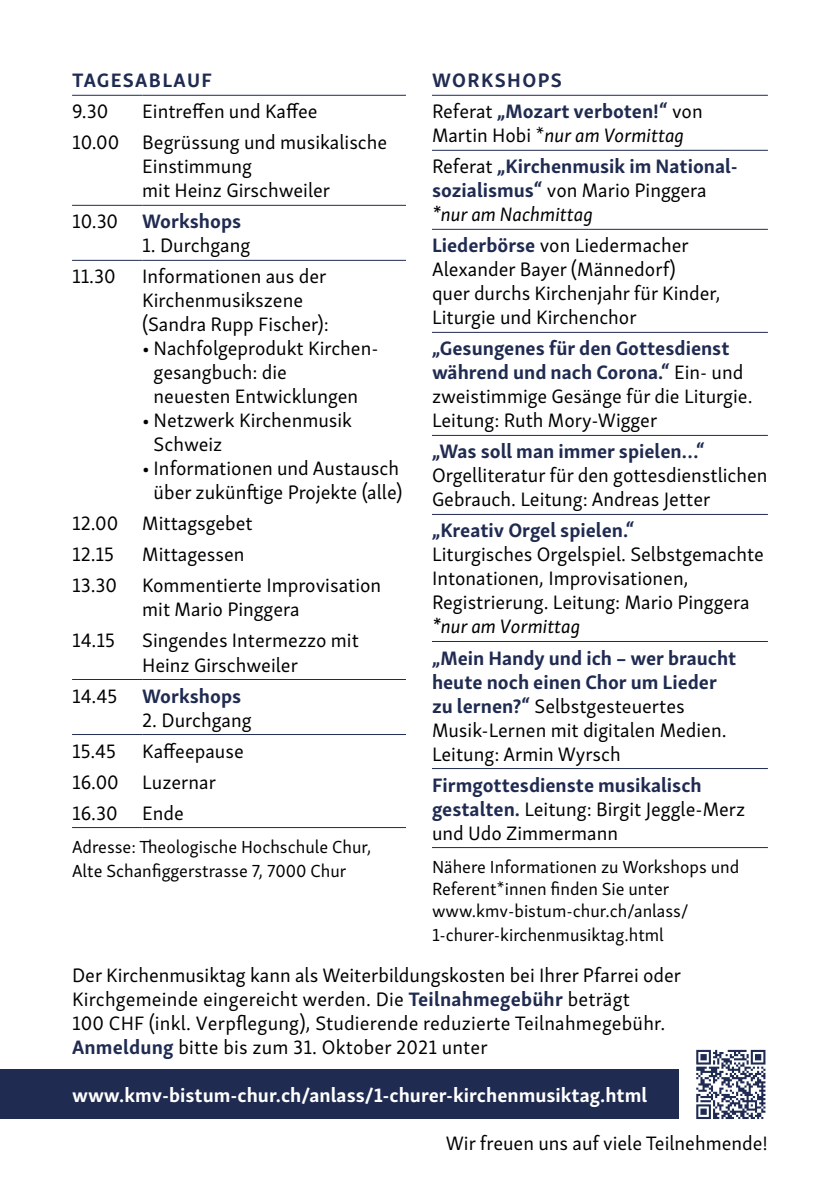
<style>
.page{position:relative;width:840px;height:1191px;background:#fff}
.page>*{position:absolute;margin:0;border:0;box-sizing:border-box;transform-origin:0 0}
.t1{font:20px/24px "Skolar Sans Latn";color:#000}
.t2{font:700 20px/31.2px "Skolar Sans Latn";color:#202b51}
.t3{font:700 20px "Skolar Sans Latn";color:#fff}
.t4{font:italic 20px "Skolar Sans Latn";color:#000}
.t5{font:700 20px "Skolar Sans Latn";letter-spacing:.065em;color:#202b51}
.t6{font:18px/21.6px "Skolar Sans Latn";color:#000}
.s1{font-weight:400;color:#000}
.s2{font-weight:400;font-style:italic;color:#000}
.s3{font-weight:700;color:#202b51}
.s4{font-style:italic}
</style>
<div class="page">
<div style="left:0;top:1068px;width:678px;height:50px;background:#202b51"></div>
<svg style="left:765px;top:1049px;width:1px;height:64px"></svg>
<svg style="left:696px;top:1049px;width:69px;height:70px"></svg>
<hr style="left:72px;top:95px;width:70px;height:1px;background:#202b51">
<hr style="left:142px;top:95px;width:264px;height:1px;background:#202b51">
<hr style="left:72px;top:205px;width:70px;height:1px;background:#202b51">
<hr style="left:142px;top:205px;width:264px;height:1px;background:#202b51">
<hr style="left:72px;top:260px;width:70px;height:1px;background:#202b51">
<hr style="left:142px;top:260px;width:264px;height:1px;background:#202b51">
<hr style="left:72px;top:679px;width:70px;height:1px;background:#202b51">
<hr style="left:142px;top:679px;width:264px;height:1px;background:#202b51">
<hr style="left:72px;top:734px;width:70px;height:1px;background:#202b51">
<hr style="left:142px;top:734px;width:264px;height:1px;background:#202b51">
<hr style="left:72px;top:827px;width:70px;height:1px;background:#202b51">
<hr style="left:142px;top:827px;width:264px;height:1px;background:#202b51">
<hr style="left:432px;top:95px;width:335px;height:1px;background:#202b51">
<hr style="left:432px;top:150px;width:335px;height:1px;background:#202b51">
<hr style="left:432px;top:229px;width:335px;height:1px;background:#202b51">
<hr style="left:432px;top:332px;width:335px;height:1px;background:#202b51">
<hr style="left:432px;top:435px;width:335px;height:1px;background:#202b51">
<hr style="left:432px;top:514px;width:335px;height:1px;background:#202b51">
<hr style="left:432px;top:641px;width:335px;height:1px;background:#202b51">
<hr style="left:432px;top:768px;width:335px;height:1px;background:#202b51">
<hr style="left:432px;top:847px;width:335px;height:1px;background:#202b51">
<p class="t5" style="left:72px;top:64px;width:141px">TAGESABLAUF</p>
<p class="t1" style="left:72px;top:98px;width:38px">9.30</p>
<p class="t1" style="left:72px;top:94px;width:316px;line-height:31px;text-align:center">Eintreffen und Kaffee<br>10.00 Begrüssung und musikalische</p>
<p class="t1" style="left:142px;top:153px;width:189px">Einstimmung<br>mit Heinz Girschweiler</p>
<p class="t2" style="left:72px;top:204px;width:171px"><span class="s1">10.30</span> Workshops</p>
<p class="t1" style="left:142px;top:232px;width:109px">1. Durchgang</p>
<p class="t1" style="left:72px;top:263px;width:45px">11.30</p>
<p class="t1" style="left:142px;top:263px;width:188px">Informationen aus der<br>Kirchenmusikszene (Sandra Rupp Fischer):</p>
<p class="t1" style="left:153px;top:335px;width:226px;text-indent:-11px">• Nachfolgeprodukt Kirchen&shy;gesangbuch: die<br>neuesten Entwicklungen</p>
<p class="t1" style="left:153px;top:407px;width:200px;text-indent:-11px">• Netzwerk Kirchenmusik<br>Schweiz</p>
<p class="t1" style="left:142px;top:455px;width:261px;text-align:center">• Informationen und Austausch über zukünftige Projekte (alle)</p>
<p class="t1" style="left:72px;top:506px;width:182px;line-height:31px">12.00 Mittagsgebet<br>12.15</p>
<p class="t1" style="left:142px;top:541px;width:104px">Mittagessen</p>
<p class="t1" style="left:72px;top:572px;width:47px">13.30</p>
<p class="t1" style="left:142px;top:572px;width:240px">Kommentierte Improvisation mit Mario Pinggera</p>
<p class="t1" style="left:72px;top:627px;width:44px">14.15</p>
<p class="t1" style="left:142px;top:627px;width:218px">Singendes Intermezzo mit<br>Heinz Girschweiler</p>
<p class="t2" style="left:72px;top:678px;width:171px"><span class="s1">14.45</span> Workshops</p>
<p class="t1" style="left:142px;top:706px;width:111px">2. Durchgang</p>
<p class="t1" style="left:72px;top:737px;width:45px">15.45</p>
<p class="t1" style="left:72px;top:733px;width:173px;line-height:31px;text-indent:70px">Kaffeepause<br>16.00 Luzernar<br>16.30 Ende</p>
<p class="t6" style="left:72px;top:834px;width:301px;line-height:24px">Adresse: Theologische Hochschule Chur,<br>Alte Schanfiggerstrasse 7, 7000 Chur</p>
<p class="t2" style="left:432px;top:63px;width:272px">WORKSHOPS<br><span class="s1">Referat</span> „Mozart verboten!“ <span class="s1">von</span></p>
<p class="t2" style="left:432px;top:118px;width:307px"><span class="s1">Martin Hobi *</span><span class="s2">nur am Vormittag<br></span><span class="s1">Referat</span> „Kirchenmusik im National-</p>
<p class="t1" style="left:432px;top:177px;width:276px"><span class="s3">sozialismus“</span> von Mario Pinggera <span class="s4">*nur am Nachmittag</span></p>
<p class="t1" style="left:432px;top:232px;width:290px"><span class="s3">Liederbörse</span> von Liedermacher<br>Alexander Bayer (Männedorf)<br>quer durchs Kirchenjahr für Kinder,<br>Liturgie und Kirchenchor</p>
<p class="t1" style="left:432px;top:335px;width:322px"><span class="s3">„Gesungenes für den Gottesdienst während und nach Corona.“</span> Ein- und zweistimmige Gesänge für die Liturgie.<br>Leitung: Ruth Mory-Wigger</p>
<p class="t2" style="left:432px;top:434px;width:274px">„Was soll man immer spielen…“</p>
<p class="t1" style="left:432px;top:462px;width:337px">Orgelliteratur für den gottesdienstlichen<br>Gebrauch. Leitung: Andreas Jetter</p>
<p class="t2" style="left:432px;top:513px;width:204px">„Kreativ Orgel spielen.“</p>
<p class="t1" style="left:432px;top:541px;width:333px">Liturgisches Orgelspiel. Selbstgemachte<br>Intonationen, Improvisationen,<br>Registrierung. Leitung: Mario Pinggera</p>
<p class="t4" style="left:432px;top:612px;width:150px">*nur am Vormittag</p>
<p class="t1" style="left:432px;top:644px;width:305px"><span class="s3">„Mein Handy und ich – wer braucht heute noch einen Chor um Lieder zu lernen?“</span> Selbstgesteuertes<br>Musik-Lernen mit digitalen Medien.<br>Leitung: Armin Wyrsch</p>
<p class="t1" style="left:432px;top:771px;width:314px"><span class="s3">Firmgottesdienste musikalisch gestalten.</span> Leitung: Birgit Jeggle-Merz und Udo Zimmermann</p>
<p class="t6" style="left:432px;top:855px;width:309px">Nähere Informationen zu Workshops und<br>Referent*innen finden Sie unter www.kmv-bistum-chur.ch/anlass/</p>
<p class="t6" style="left:432px;top:922px;width:233px">1-churer-kirchenmusiktag.html</p>
<p class="t1" style="left:72px;top:961px;width:610px">Der Kirchenmusiktag kann als Weiterbildungskosten bei Ihrer Pfarrei oder Kirchgemeinde eingereicht werden. Die <span class="s3">Teilnahmegebühr</span> beträgt<br>100 CHF (inkl. Verpflegung), Studierende reduzierte Teilnahmegebühr.<br><span class="s3">Anmeldung</span> bitte bis zum 31. Oktober 2021 unter</p>
<p class="t3" style="left:72px;top:1079px;width:576px">www.kmv-bistum-chur.ch/anlass/1-churer-kirchenmusiktag.html</p>
<p class="t1" style="left:445px;top:1129px;width:323px">Wir freuen uns auf viele Teilnehmende!</p>
</div>
